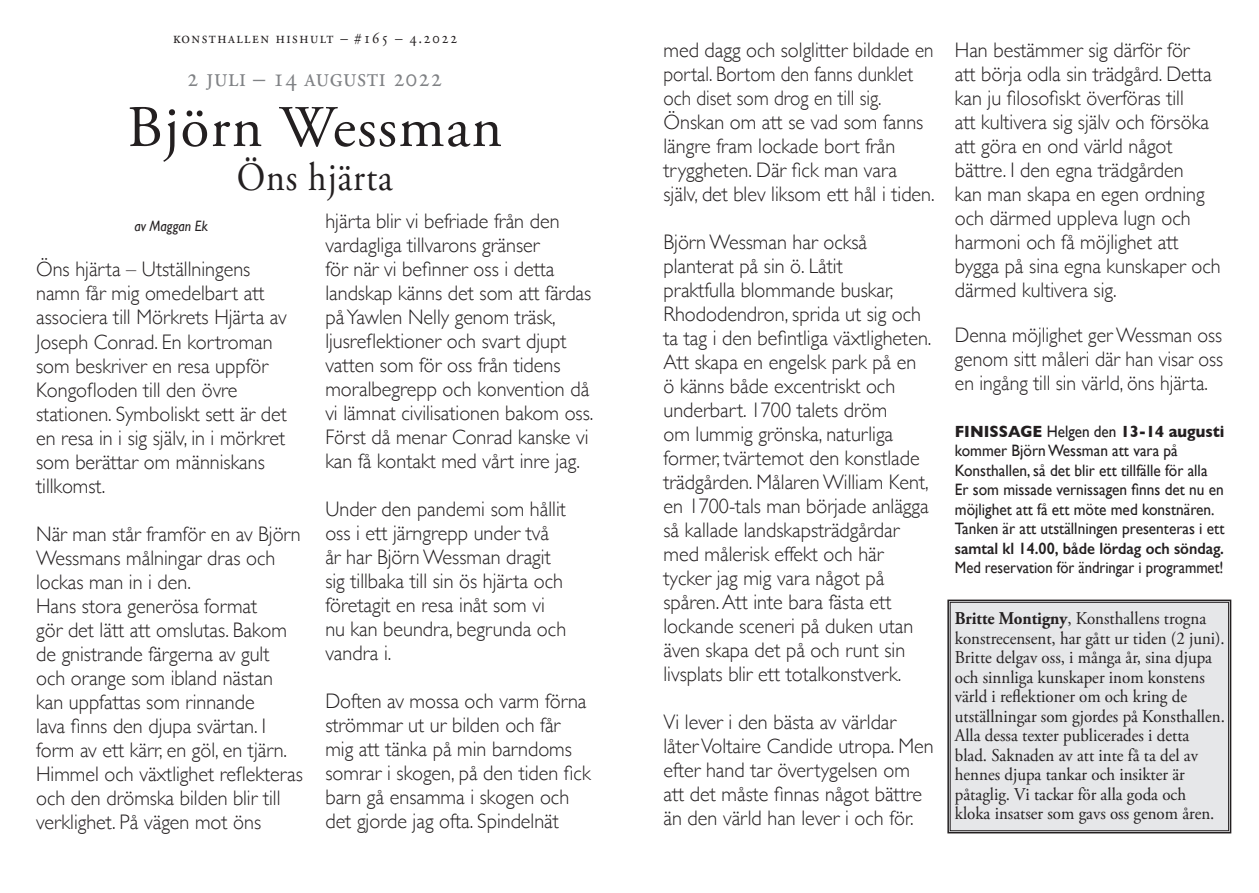
<style>
.page{position:relative;width:1259px;height:893px;background:#fff}
.page>*{position:absolute;margin:0;border:0;box-sizing:border-box;transform-origin:0 0}
.t1{font:58.8px "Adobe Garamond Pro";color:#231f20}
.t2{font:39.9px "Adobe Garamond Pro";color:#231f20;scale:.9 1}
.t3{font:27px "Adobe Garamond Pro";letter-spacing:.025em;color:#808285;scale:.9 1}
.t4{font:300 21px/24px "Gill Sans";color:#231f20;scale:.96 1}
.t5{font:300 21px/24px "Gill Sans";color:#231f20;text-align:justify;scale:.94 1}
.t6{font:18px/19.5px "Adobe Garamond Pro";color:#231f20;scale:.94 1}
.t7{font:16.5px/19.5px "Gill Sans";color:#231f20;scale:.92 1}
.t8{font:16.5px/19.5px "Gill Sans";color:#231f20;scale:.93 1}
.t9{font:16.5px "Gill Sans";color:#231f20;scale:.89 1}
.t10{font:16.5px "Adobe Garamond Pro";letter-spacing:.1em;color:#231f20;scale:.91 1}
.t11{font:italic 15px "Gill Sans";color:#231f20;scale:.9 1}
.s1{font-weight:700}
.s2{font-weight:600}
</style>
<div class="page">
<div style="left:947px;top:599px;width:285px;height:235px;background:#e6e7e9"></div>
<div style="left:950px;top:602px;width:278px;height:229px;border:1px solid #231f20"></div>
<p class="t10" style="left:173px;top:28px;width:314px">konsthallen hishult – #165 – 4.2022</p>
<p class="t3" style="left:187px;top:61px;width:285px">2 juli – 14 augusti 2022</p>
<p class="t1" style="left:127px;top:92px;width:376px">Björn Wessman</p>
<p class="t2" style="left:237px;top:153px;width:175px">Öns hjärta</p>
<p class="t11" style="left:134px;top:218px;width:83px">av Maggan Ek</p>
<p class="t4" style="left:36px;top:257px;width:263px">Öns hjärta – Utställningens namn får mig omedelbart att associera till Mörkrets Hjärta av<br>Joseph Conrad. En kortroman som beskriver en resa uppför<br>Kongofloden till den övre stationen. Symboliskt sett är det en resa in i sig själv, in i mörkret som berättar om människans tillkomst.</p>
<p class="t4" style="left:36px;top:521px;width:277px">När man står framför en av Björn<br>Wessmans målningar dras och lockas man in i den.</p>
<p class="t4" style="left:36px;top:593px;width:279px">Hans stora generösa format<br>gör det lätt att omslutas. Bakom de gnistrande färgerna av gult och orange som ibland nästan kan uppfattas som rinnande<br>lava finns den djupa svärtan. I form av ett kärr, en göl, en tjärn.<br>Himmel och växtlighet reflekteras och den drömska bilden blir till verklighet. På vägen mot öns</p>
<p class="t4" style="left:325px;top:208px;width:281px">hjärta blir vi befriade från den vardagliga tillvarons gränser<br>för när vi befinner oss i detta landskap känns det som att färdas på Yawlen Nelly genom träsk, ljusreflektioner och svart djupt vatten som för oss från tidens moralbegrepp och konvention då vi lämnat civilisationen bakom oss.<br>Först då menar Conrad kanske vi kan få kontakt med vårt inre jag.</p>
<p class="t4" style="left:325px;top:496px;width:252px">Under den pandemi som hållit oss i ett järngrepp under två år har Björn Wessman dragit sig tillbaka till sin ös hjärta och företagit en resa inåt som vi nu kan beundra, begrunda och vandra i.</p>
<p class="t4" style="left:325px;top:688px;width:278px">Doften av mossa och varm förna strömmar ut ur bilden och får mig att tänka på min barndoms somrar i skogen, på den tiden fick barn gå ensamma i skogen och det gjorde jag ofta. Spindelnät</p>
<p class="t4" style="left:663px;top:37px;width:283px">med dagg och solglitter bildade en portal. Bortom den fanns dunklet och diset som drog en till sig.</p>
<p class="t4" style="left:663px;top:109px;width:284px">Önskan om att se vad som fanns längre fram lockade bort från tryggheten. Där fick man vara själv, det blev liksom ett hål i tiden.</p>
<p class="t4" style="left:663px;top:229px;width:281px">Björn Wessman har också planterat på sin ö. Låtit<br>praktfulla blommande buskar,<br>Rhododendron, sprida ut sig och ta tag i den befintliga växtligheten.<br>Att skapa en engelsk park på en ö känns både excentriskt och underbart. 1700 talets dröm<br>om lummig grönska, naturliga former, tvärtemot den konstlade trädgården. Målaren William Kent, en 1700-tals man började anlägga så kallade landskapsträdgårdar med målerisk effekt och här tycker jag mig vara något på spåren. Att inte bara fästa ett lockande sceneri på duken utan även skapa det på och runt sin livsplats blir ett totalkonstverk.</p>
<p class="t4" style="left:663px;top:709px;width:283px">Vi lever i den bästa av världar låter Voltaire Candide utropa. Men efter hand tar övertygelsen om att det måste finnas något bättre än den värld han lever i och för.</p>
<p class="t4" style="left:955px;top:37px;width:278px">Han bestämmer sig därför för<br>att börja odla sin trädgård. Detta kan ju filosofiskt överföras till<br>att kultivera sig själv och försöka att göra en ond värld något bättre. I den egna trädgården<br>kan man skapa en egen ordning och därmed uppleva lugn och harmoni och få möjlighet att bygga på sina egna kunskaper och därmed kultivera sig.</p>
<p class="t5" style="left:955px;top:322px;width:287px">Denna möjlighet ger Wessman oss genom sitt måleri där han visar oss en ingång till sin värld, öns hjärta.</p>
<p class="t7" style="left:955px;top:421px;width:295px"><span class="s1">FINISSAGE</span> Helgen den <span class="s1">13-14 augusti </span>kommer Björn Wessman att vara på Konsthallen, så det blir ett tillfälle för alla Er som missade vernissagen finns det nu en möjlighet att få ett möte med konstnären.</p>
<p class="t8" style="left:955px;top:519px;width:291px">Tanken är att utställningen presenteras i ett <span class="s2">samtal kl 14.00, både lördag och söndag.</span></p>
<p class="t9" style="left:955px;top:558px;width:303px">Med reservation för ändringar i programmet!</p>
<p class="t6" style="left:955px;top:609px;width:289px"><span class="s1">Britte Montigny</span>, Konsthallens trogna konstrecensent, har gått ur tiden (2 juni).</p>
<p class="t6" style="left:955px;top:648px;width:289px">Britte delgav oss, i många år, sina djupa och sinnliga kunskaper inom konstens värld i reflektioner om och kring de utställningar som gjordes på Konsthallen.<br>Alla dessa texter publicerades i detta blad. Saknaden av att inte få ta del av hennes djupa tankar och insikter är påtaglig. Vi tackar för alla goda och kloka insatser som gavs oss genom åren.</p>
</div>
